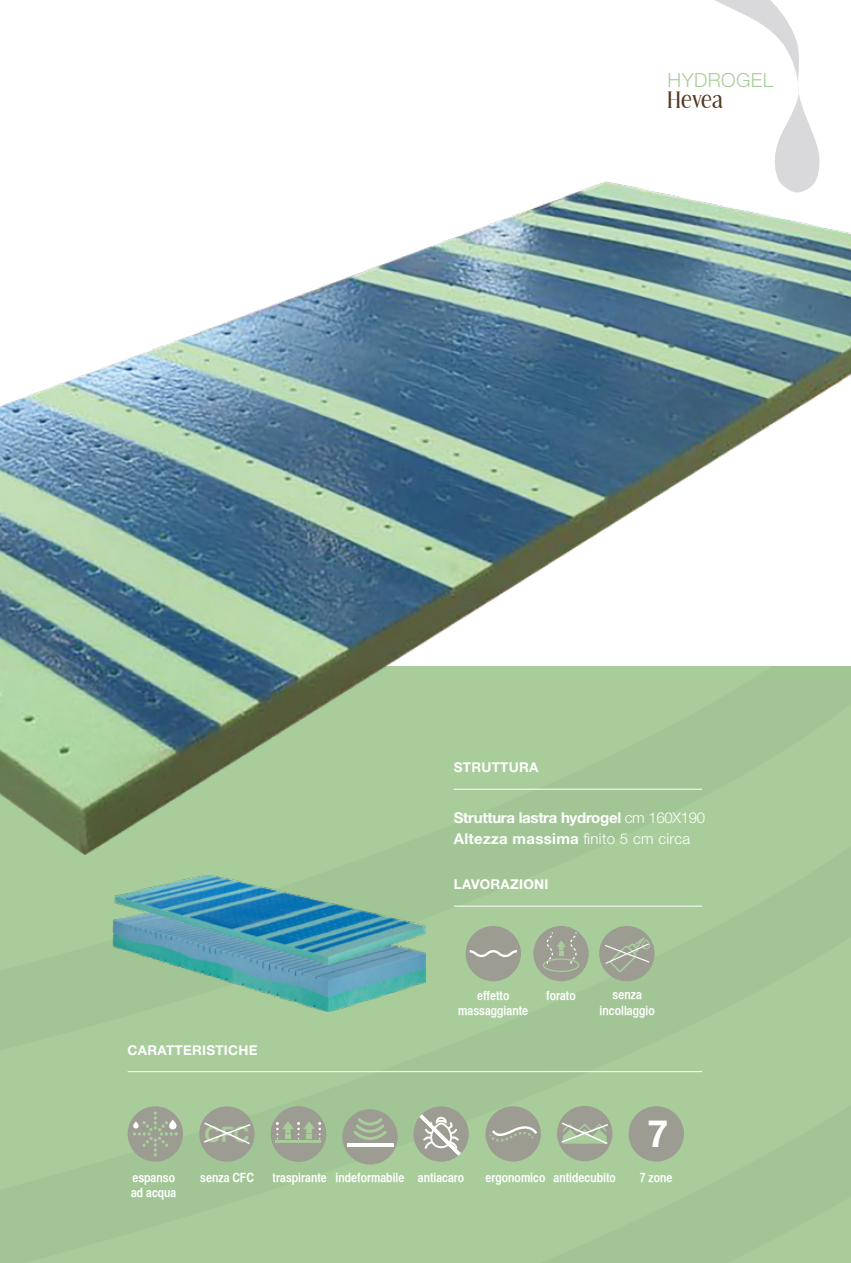
<style>
.page{position:relative;width:851px;height:1263px;background:#fff}
.page>*{position:absolute;margin:0;border:0;box-sizing:border-box;transform-origin:0 0}
.t1{font:700 37.5px "Helvetica Neue";color:#fff}
.t2{font:22.5px "Effloresce";letter-spacing:.02em;color:#52381f}
.t3{font:700 21.6px "Helvetica Neue";color:#a8cd9b}
.t4{font:300 19.5px "Helvetica Neue LT Std";letter-spacing:.02em;color:#a8cd9b}
.t5{font:700 15px/21px "Helvetica Neue LT Std";letter-spacing:-.02em;color:#fff}
.t6{font:700 13.5px "Helvetica Neue LT Std";letter-spacing:.02em;color:#fff}
.t7{font:12.75px/15.3px "Helvetica CY Bold";color:#fff;text-align:center}
.s1{font-weight:300}
</style>
<div class="page">
<div style="left:0;top:855px;width:850px;height:408px;background:#a8cd9b"></div>
<svg style="left:715px;top:0;width:105px;height:181px"></svg>
<hr style="left:128px;top:1071px;width:574px;height:1px;background:#fff">
<img style="left:0;top:181px;width:850px;height:674px">
<div style="left:413px;top:1106px;width:55px;height:56px;background:#9d9c93;border-radius:50%"></div>
<svg style="left:416px;top:1111px;width:48px;height:48px"></svg>
<div style="left:128px;top:1106px;width:55px;height:56px;background:#9d9c93;border-radius:50%"></div>
<svg style="left:133px;top:1111px;width:45px;height:45px"></svg>
<div style="left:199px;top:1106px;width:55px;height:56px;background:#9d9c93;border-radius:50%"></div>
<svg style="left:204px;top:1121px;width:48px;height:23px"></svg>
<div style="left:271px;top:1106px;width:55px;height:56px;background:#9d9c93;border-radius:50%"></div>
<hr style="left:276px;top:1140px;width:45px;height:3px;background:#a8cd9b">
<svg style="left:276px;top:1121px;width:45px;height:19px"></svg>
<div style="left:342px;top:1109px;width:55px;height:55px;background:#9d9c93;border-radius:50%"></div>
<svg style="left:353px;top:1118px;width:33px;height:22px"></svg>
<hr style="left:347px;top:1143px;width:46px;height:4px;background:#fff">
<div style="left:628px;top:1106px;width:56px;height:55px;background:#9d9c93;border-radius:50%"></div>
<div style="left:485px;top:1106px;width:55px;height:55px;background:#9d9c93;border-radius:50%"></div>
<svg style="left:489px;top:1126px;width:48px;height:15px"></svg>
<div style="left:557px;top:1106px;width:55px;height:55px;background:#9d9c93;border-radius:50%"></div>
<svg style="left:559px;top:1121px;width:49px;height:24px"></svg>
<div style="left:465px;top:926px;width:56px;height:55px;background:#9d9c93;border-radius:50%"></div>
<svg style="left:469px;top:950px;width:48px;height:7px"></svg>
<div style="left:533px;top:926px;width:55px;height:55px;background:#9d9c93;border-radius:50%"></div>
<svg style="left:543px;top:932px;width:36px;height:40px"></svg>
<div style="left:599px;top:926px;width:55px;height:55px;background:#9d9c93;border-radius:50%"></div>
<svg style="left:604px;top:937px;width:46px;height:35px"></svg>
<img style="left:112px;top:874px;width:313px;height:137px">
<hr style="left:454px;top:906px;width:248px;height:1px;background:#fff">
<h3 class="t4" style="left:667px;top:68px;width:107px">HYDROGEL</h3>
<h2 class="t2" style="left:667px;top:87px;width:57px">Hevea</h2>
<p class="t6" style="left:454px;top:759px;width:86px">STRUTTURA</p>
<p class="t5" style="left:454px;top:807px;width:253px">Struttura lastra hydrogel <span class="s1">cm 160X190<br></span>Altezza massima <span class="s1">finito 5 cm circa</span></p>
<p class="t6" style="left:454px;top:876px;width:96px">LAVORAZIONI</p>
<p class="t6" style="left:128px;top:1041px;width:131px">CARATTERISTICHE</p>
<p class="t7" style="left:458px;top:987px;width:71px">effetto massaggiante</p>
<p class="t7" style="left:546px;top:988px;width:31px">forato</p>
<p class="t7" style="left:599px;top:987px;width:57px">senza incollaggio</p>
<h3 class="t3" style="left:204px;top:1121px;width:46px">CFC</h3>
<p class="t7" style="left:200px;top:1169px;width:55px">senza CFC</p>
<p class="t7" style="left:272px;top:1169px;width:133px">traspirante indeformabile</p>
<p class="t7" style="left:132px;top:1169px;width:44px">espanso</p>
<p class="t7" style="left:418px;top:1169px;width:48px">antiacaro</p>
<p class="t7" style="left:131px;top:1184px;width:47px">ad acqua</p>
<h1 class="t1" style="left:647px;top:1110px;width:22px">7</h1>
<p class="t7" style="left:485px;top:1169px;width:132px">ergonomico antidecubito</p>
<p class="t7" style="left:639px;top:1169px;width:34px">7 zone</p>
</div>
